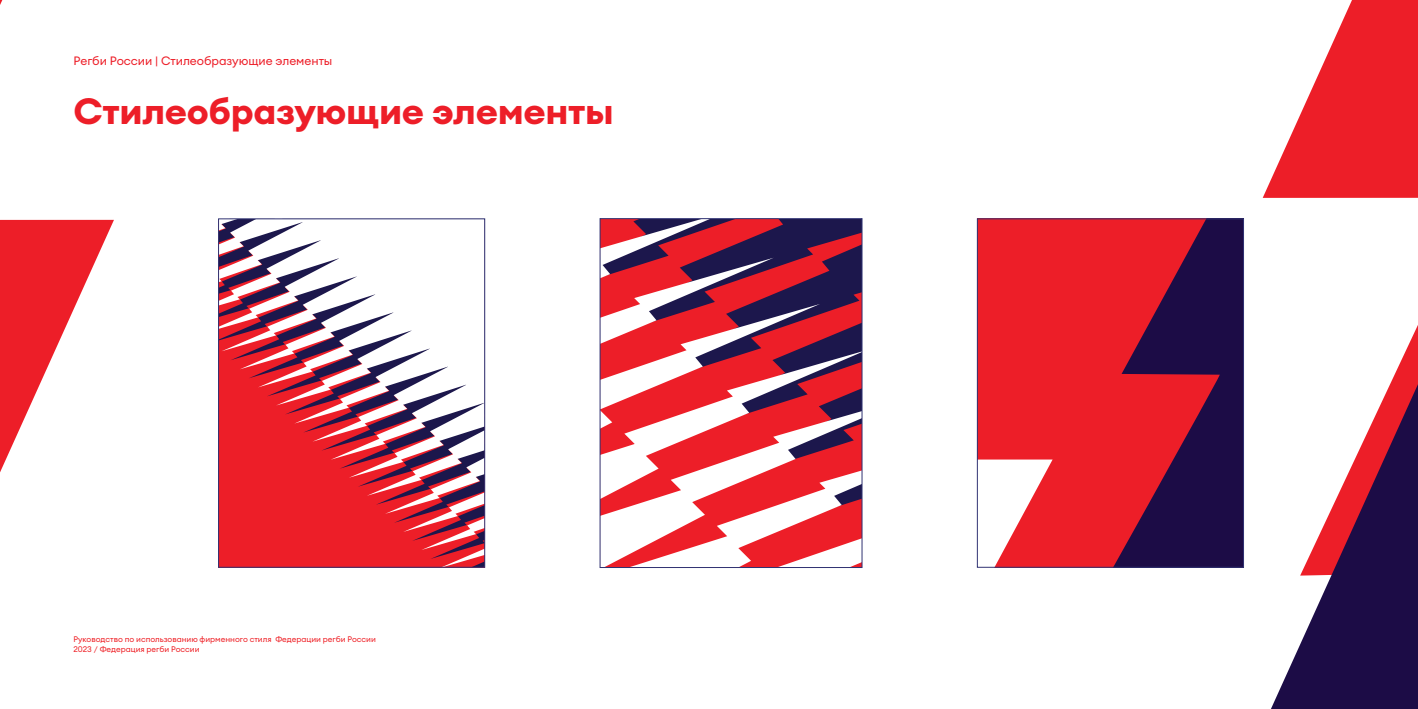
<style>
.page{position:relative;width:1418px;height:709px;background:#fff}
.page>*{position:absolute;margin:0;border:0;box-sizing:border-box;transform-origin:0 0}
.t1{font:700 36px "Euclid Circular A";letter-spacing:-.01em;color:#ed1e28;scale:1.04 1}
.t2{font:12px "Euclid Circular A";letter-spacing:-.005em;color:#ed1e28}
.t3{font:8px/9.6px "Euclid Circular A";letter-spacing:-.005em;color:#ee1d23}
</style>
<div class="page">
<svg style="left:1262px;top:0;width:155px;height:340px"></svg>
<svg style="left:0;top:0;width:114px;height:472px"></svg>
<svg style="left:1271px;top:340px;width:146px;height:369px"></svg>
<svg style="left:220px;top:221px;width:263px;height:344px"></svg>
<svg style="left:979px;top:221px;width:262px;height:344px;background:#b2243c"></svg>
<svg style="left:602px;top:220px;width:258px;height:345px"></svg>
<div style="left:600px;top:218px;width:262px;height:349px;border:1px solid #313373"></div>
<div style="left:218px;top:219px;width:267px;height:348px;border:1px solid #313373"></div>
<div style="left:977px;top:219px;width:266px;height:348px;border:1px solid #313373"></div>
<h2 class="t2" style="left:73px;top:53px;width:260px">Регби России | Стилеобразующие элементы</h2>
<h1 class="t1" style="left:73px;top:88px;width:521px">Стилеобразующие элементы</h1>
<p class="t3" style="left:73px;top:634px;width:304px">Руководство по использованию фирменного стиля Федерации регби России<br>2023 / Федерация регби России</p>
</div>
